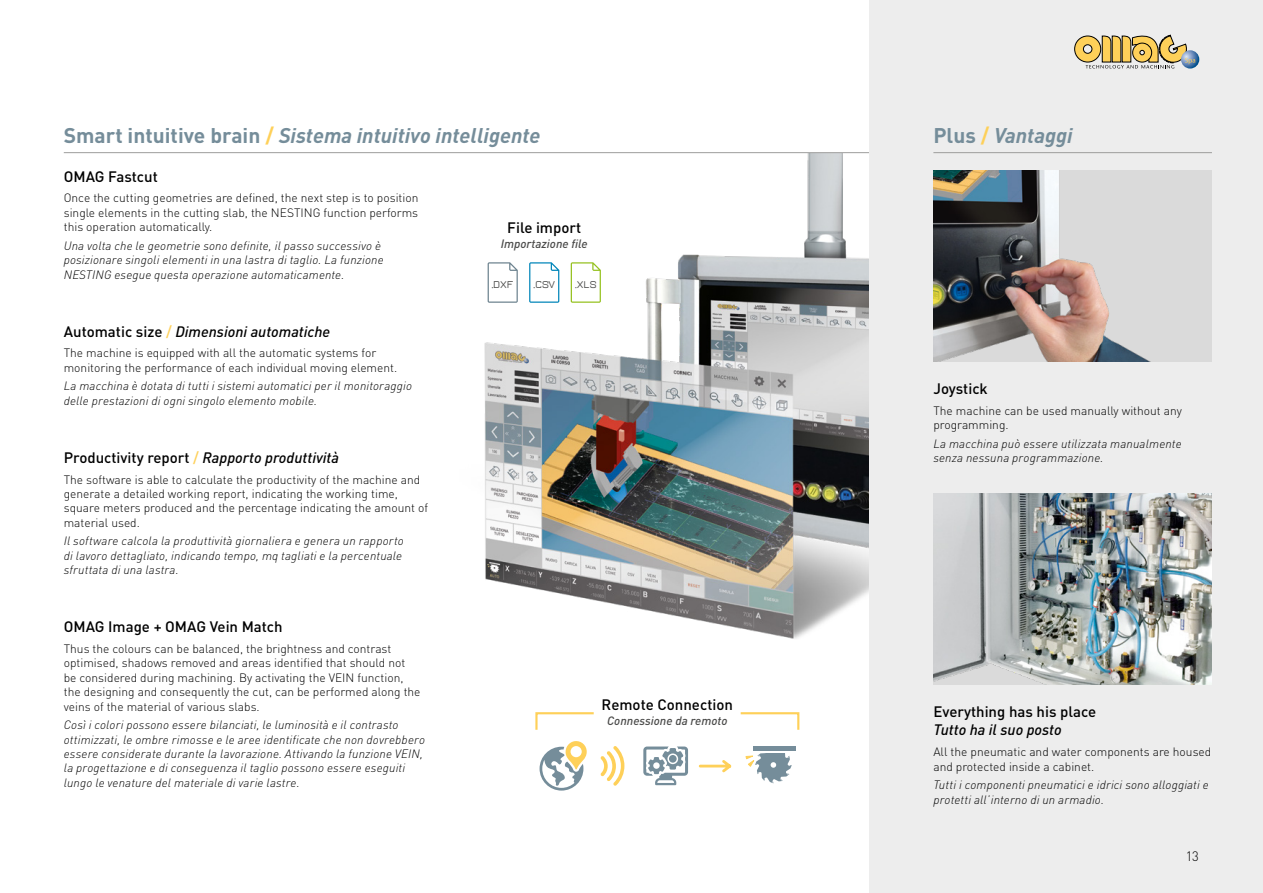
<style>
.page{position:relative;width:1263px;height:893px;background:#fff}
.page>*{position:absolute;margin:0;border:0;box-sizing:border-box;transform-origin:0 0}
.TITOLO_ENG_LIV1{font:italic 700 21px "DIN Pro";color:#758d9a}
.Titolo_ENG_LIV2{font:italic 500 15px "DIN Pro";color:#000}
.Titolo_ENG_LIV2-2{font:500 15px "DIN Pro";color:#000}
.t1{font:300 13.5px "DIN Pro";color:#000;scale:.96 1}
.dida_ENG{font:italic 300 12px/14.4px "DIN Pro";letter-spacing:.015em;color:#000}
.dida_ENG-2{font:300 12px/14.4px "DIN Pro";color:#000}
.Titolo_ENG_LIV2-3{font:italic 500 12px "DIN Pro";color:#4a4a49}
.t2{font:600 10.95px "Jura";letter-spacing:-.05em;color:#4a4a49}
.s1{font-style:normal}
.s2{font-style:normal;color:#fed059}
</style>
<div class="page">
<img style="left:459px;top:153px;width:411px;height:520px">
<hr style="left:64px;top:152px;width:818px;height:1px;background:#9d9d9c">
<svg style="left:571px;top:262px;width:30px;height:41px"></svg>
<svg style="left:529px;top:262px;width:30px;height:41px"></svg>
<svg style="left:488px;top:262px;width:30px;height:41px"></svg>
<div style="left:870px;top:0;width:393px;height:893px;background:#ededed"></div>
<div style="left:933px;top:170px;width:279px;height:191px;background:#dadada"></div>
<img style="left:933px;top:170px;width:216px;height:191px">
<img style="left:933px;top:493px;width:279px;height:192px">
<hr style="left:933px;top:152px;width:279px;height:1px;background:#9d9d9c">
<svg style="left:535px;top:712px;width:59px;height:18px"></svg>
<svg style="left:740px;top:712px;width:60px;height:18px"></svg>
<svg style="left:643px;top:746px;width:45px;height:39px"></svg>
<svg style="left:745px;top:754px;width:47px;height:29px"></svg>
<div style="left:753px;top:746px;width:42px;height:5px;background:#758d9a"></div>
<svg style="left:539px;top:741px;width:48px;height:50px"></svg>
<svg style="left:698px;top:760px;width:34px;height:13px"></svg>
<svg style="left:600px;top:746px;width:24px;height:40px"></svg>
<svg style="left:1181px;top:50px;width:18px;height:19px"></svg>
<svg style="left:1074px;top:34px;width:121px;height:35px"></svg>
<p class="TITOLO_ENG_LIV1" style="left:64px;top:121px;width:478px"><span class="s1">Smart intuitive brain</span> <span class="s2">/</span> Sistema intuitivo intelligente</p>
<p class="Titolo_ENG_LIV2-2" style="left:64px;top:166px;width:96px">OMAG Fastcut</p>
<p class="dida_ENG-2" style="left:64px;top:190px;width:356px;text-align:justify">Once the cutting geometries are defined, the next step is to position single elements in the cutting slab, the NESTING function performs this operation automatically.</p>
<p class="dida_ENG" style="left:64px;top:238px;width:321px">Una volta che le geometrie sono definite, il passo successivo è posizionare singoli elementi in una lastra di taglio. La funzione<br>NESTING esegue questa operazione automaticamente.</p>
<p class="Titolo_ENG_LIV2-2" style="left:507px;top:217px;width:75px">File import</p>
<p class="Titolo_ENG_LIV2-3" style="left:501px;top:236px;width:89px">Importazione file</p>
<p class="t2" style="left:491px;top:279px;width:24px">.DXF</p>
<p class="t2" style="left:533px;top:279px;width:23px">.CSV</p>
<p class="t2" style="left:575px;top:279px;width:23px">.XLS</p>
<p class="Titolo_ENG_LIV2" style="left:64px;top:322px;width:268px"><span class="s1">Automatic size</span> <span class="s2">/</span> Dimensioni automatiche</p>
<p class="dida_ENG-2" style="left:64px;top:345px;width:335px">The machine is equipped with all the automatic systems for monitoring the performance of each individual moving element.</p>
<p class="dida_ENG" style="left:64px;top:379px;width:350px">La macchina è dotata di tutti i sistemi automatici per il monitoraggio delle prestazioni di ogni singolo elemento mobile.</p>
<p class="Titolo_ENG_LIV2" style="left:64px;top:448px;width:277px"><span class="s1">Productivity report</span> <span class="s2">/</span> Rapporto produttività</p>
<p class="dida_ENG-2" style="left:64px;top:471px;width:366px">The software is able to calculate the productivity of the machine and generate a detailed working report, indicating the working time, square meters produced and the percentage indicating the amount of material used.</p>
<p class="dida_ENG" style="left:64px;top:534px;width:341px">Il software calcola la produttività giornaliera e genera un rapporto di lavoro dettagliato, indicando tempo, mq tagliati e la percentuale sfruttata di una lastra.</p>
<p class="Titolo_ENG_LIV2-2" style="left:64px;top:617px;width:220px">OMAG Image + OMAG Vein Match</p>
<p class="dida_ENG-2" style="left:64px;top:641px;width:358px">Thus the colours can be balanced, the brightness and contrast optimised, shadows removed and areas identified that should not be considered during machining. By activating the VEIN function, the designing and consequently the cut, can be performed along the veins of the material of various slabs.</p>
<p class="dida_ENG" style="left:64px;top:718px;width:363px">Così i colori possono essere bilanciati, le luminosità e il contrasto ottimizzati, le ombre rimosse e le aree identificate che non dovrebbero essere considerate durante la lavorazione. Attivando la funzione VEIN, la progettazione e di conseguenza il taglio possono essere eseguiti lungo le venature del materiale di varie lastre.</p>
<p class="Titolo_ENG_LIV2-2" style="left:602px;top:694px;width:133px">Remote Connection</p>
<p class="Titolo_ENG_LIV2-3" style="left:607px;top:713px;width:122px">Connessione da remoto</p>
<p class="TITOLO_ENG_LIV1" style="left:933px;top:121px;width:141px"><span class="s1">Plus</span> <span class="s2">/</span> Vantaggi</p>
<p class="Titolo_ENG_LIV2-2" style="left:933px;top:379px;width:56px">Joystick</p>
<p class="dida_ENG-2" style="left:933px;top:403px;width:250px">The machine can be used manually without any programming.</p>
<p class="dida_ENG" style="left:933px;top:436px;width:250px">La macchina può essere utilizzata manualmente senza nessuna programmazione.</p>
<p class="Titolo_ENG_LIV2-2" style="left:933px;top:702px;width:164px">Everything has his place</p>
<p class="Titolo_ENG_LIV2" style="left:933px;top:720px;width:130px">Tutto ha il suo posto</p>
<p class="dida_ENG-2" style="left:933px;top:744px;width:279px">All the pneumatic and water components are housed and protected inside a cabinet.</p>
<p class="dida_ENG" style="left:933px;top:778px;width:277px">Tutti i componenti pneumatici e idrici sono alloggiati e protetti all’interno di un armadio.</p>
<p class="t1" style="left:1186px;top:847px;width:15px">13</p>
</div>
